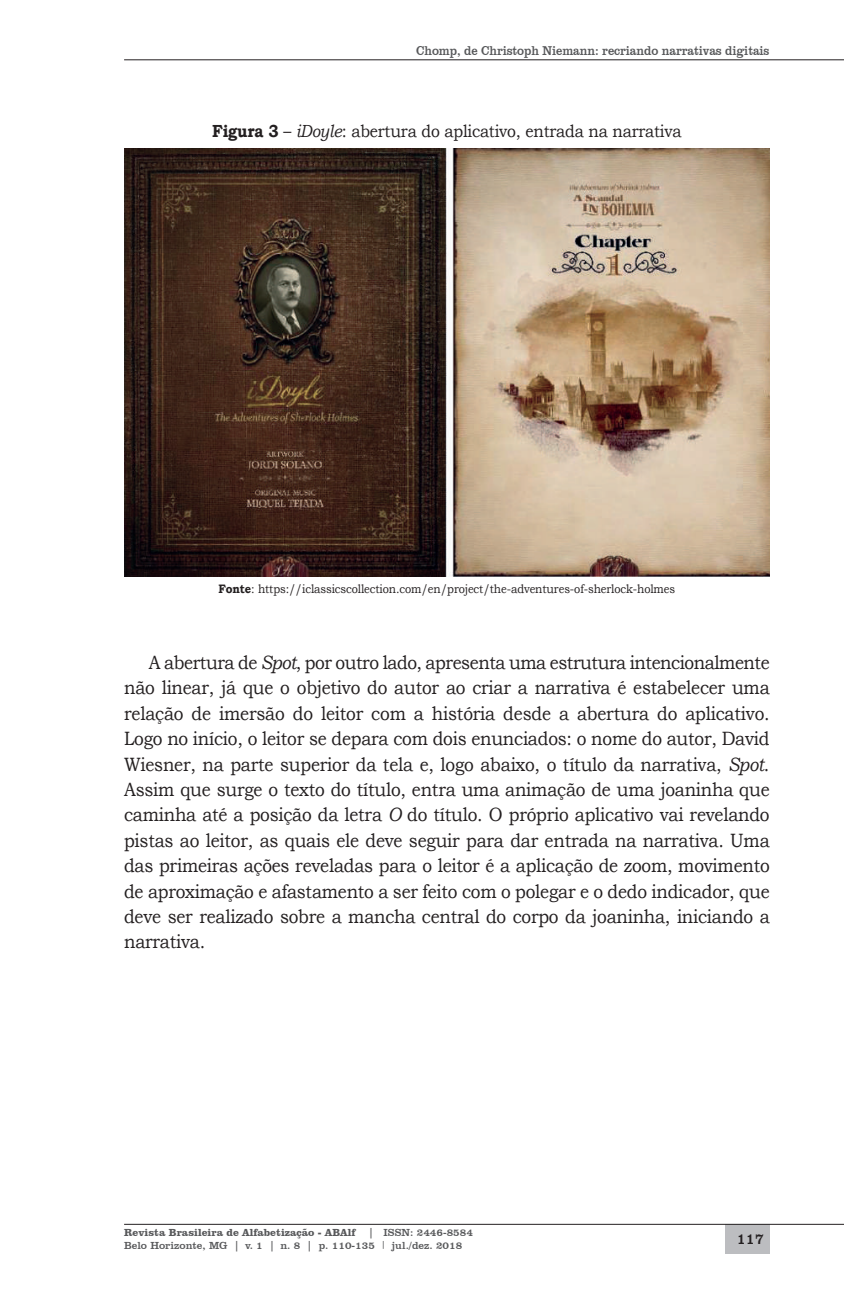
<style>
.page{position:relative;width:844px;height:1290px;background:#fff}
.page>*{position:absolute;margin:0;border:0;box-sizing:border-box;transform-origin:0 0}
.t1{font:19.25px/25.4px "Bookman Old Style";letter-spacing:-.015em;color:#231f20;text-align:justify;scale:.9 1}
.t2{font:17.5px "Bookman Old Style";letter-spacing:-.015em;color:#231f20;scale:.9 1}
.t3{font:15.75px "Clarendon BT";color:#231f20;scale:.9 1}
.t4{font:13.12px "Clarendon BT";letter-spacing:-.01em;color:#57585a;scale:.9 1}
.t5{font:12.25px "Bookman Old Style";letter-spacing:-.01em;color:#231f20;scale:.9 1}
.t6{font:10.5px/12.6px "Clarendon BT";color:#57585a}
.s1{font-weight:700}
.s2{font-style:italic}
</style>
<div class="page">
<hr style="left:124px;top:60px;width:719px;height:1px;background:#231f20">
<div style="left:724px;top:1224px;width:45px;height:29px;background:#bcbdc0"></div>
<hr style="left:124px;top:1224px;width:719px;height:1px;background:#231f20">
<img style="left:124px;top:149px;width:645px;height:428px">
<p class="t4" style="left:416px;top:42px;width:394px">Chomp, de Christoph Niemann: recriando narrativas digitais</p>
<p class="t2" style="left:212px;top:119px;width:522px"><span class="s1">Figura 3</span> – <span class="s2">iDoyle</span>: abertura do aplicativo, entrada na narrativa</p>
<p class="t5" style="left:218px;top:581px;width:509px"><span class="s1">Fonte</span>: https://iclassicscollection.com/en/project/the-adventures-of-sherlock-holmes</p>
<p class="t1" style="left:124px;top:650px;width:718px;text-indent:25px">A abertura de <span class="s2">Spot</span>, por outro lado, apresenta uma estrutura intencionalmente não linear, já que o objetivo do autor ao criar a narrativa é estabelecer uma relação de imersão do leitor com a história desde a abertura do aplicativo.<br>Logo no início, o leitor se depara com dois enunciados: o nome do autor, David Wiesner, na parte superior da tela e, logo abaixo, o título da narrativa, <span class="s2">Spot</span>.<br>Assim que surge o texto do título, entra uma animação de uma joaninha que caminha até a posição da letra <span class="s2">O</span> do título. O próprio aplicativo vai revelando pistas ao leitor, as quais ele deve seguir para dar entrada na narrativa. Uma das primeiras ações reveladas para o leitor é a aplicação de zoom, movimento de aproximação e afastamento a ser feito com o polegar e o dedo indicador, que deve ser realizado sobre a mancha central do corpo da joaninha, iniciando a narrativa.</p>
<p class="t6" style="left:124px;top:1226px;width:350px"><span class="s1">Revista Brasileira de Alfabetização - ABAlf</span> | ISSN: 2446-8584<br>Belo Horizonte, MG | v. 1 | n. 8 | p. 110-135 <sup>|</sup> jul./dez. 2018</p>
<p class="t3" style="left:736px;top:1229px;width:31px">117</p>
</div>
